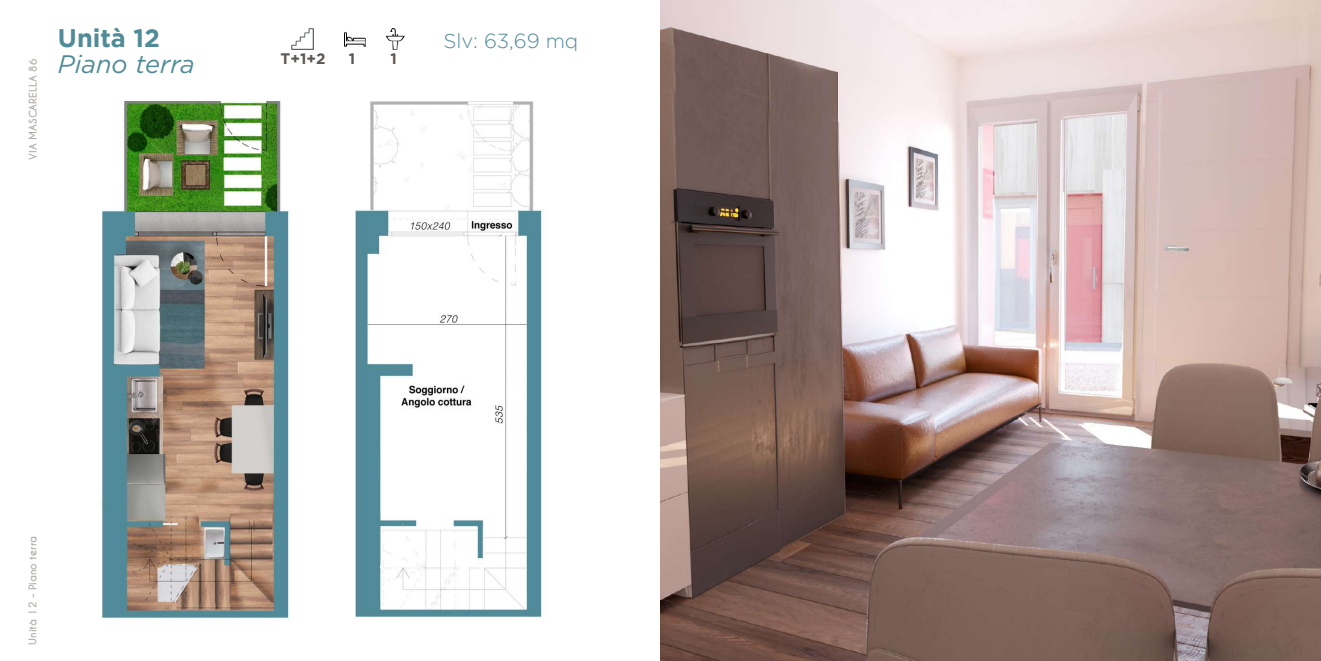
<style>
.page{position:relative;width:1321px;height:661px;background:#fff}
.page>*{position:absolute;margin:0;border:0;box-sizing:border-box;transform-origin:0 0}
.t1{font:italic 25.3px "Gotham";color:#518b97}
.t2{font:700 25.3px "Gotham";color:#518b97}
.t3{font:300 20.3px "Gotham";color:#518b99}
.t4{font:700 15.2px "Gotham";color:#5e5853}
.t5{font:700 10.1px "Caviar Dreams";color:#b3aea9}
</style>
<div class="page">
<img style="left:101px;top:101px;width:189px;height:518px">
<img style="left:355px;top:101px;width:187px;height:516px">
<img style="left:292px;top:28px;width:21px;height:22px">
<img style="left:344px;top:32px;width:22px;height:15px">
<img style="left:385px;top:28px;width:20px;height:22px">
<img style="left:660px;top:0;width:661px;height:660px">
<p class="t5" style="left:27px;top:160px;width:102px;rotate:-90deg">VIA MASCARELLA 86</p>
<h1 class="t2" style="left:58px;top:24px;width:104px">Unità 12</h1>
<h1 class="t1" style="left:58px;top:50px;width:138px">Piano terra</h1>
<h3 class="t4" style="left:281px;top:50px;width:47px">T+1+2</h3>
<h3 class="t4" style="left:349px;top:50px;width:8px">1</h3>
<h3 class="t4" style="left:391px;top:50px;width:8px">1</h3>
<h2 class="t3" style="left:443px;top:30px;width:136px">Slv: 63,69 mq</h2>
<p class="t5" style="left:27px;top:644px;width:110px;rotate:-90deg">Unità 12 - Piano terra</p>
</div>
